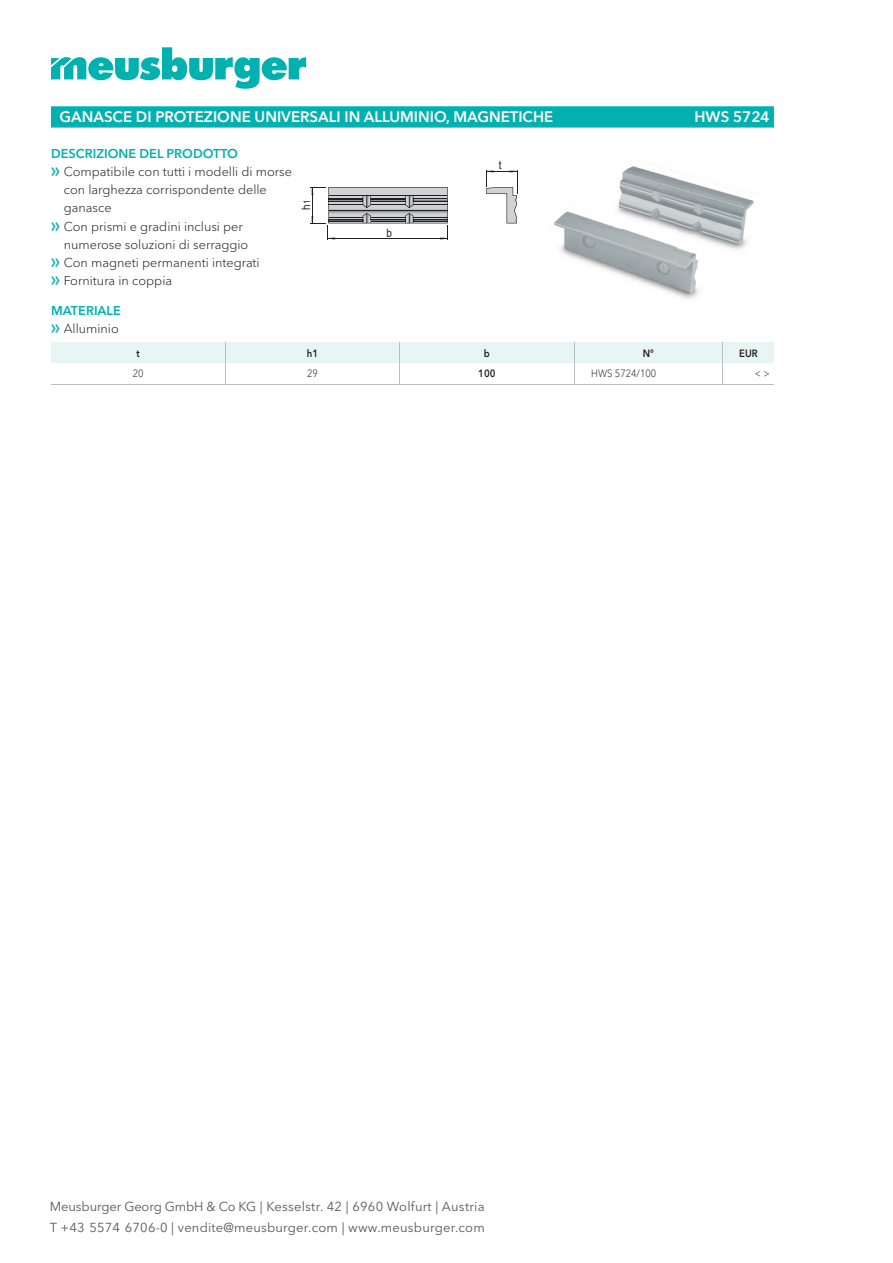
<style>
.page{position:relative;width:893px;height:1263px;background:#fff}
.page>*{position:absolute;margin:0;border:0;box-sizing:border-box;transform-origin:0 0}
.t1{font:600 15px "Avenir Next W1 G";color:#fff}
.t2{font:12.9px/20.7px "Avenir Next W1 G";letter-spacing:.015em;color:#57585a}
.t3{font:300 12.75px "Avenir Next W1 G";color:#231f20}
.t4{font:600 12.75px/18px "Avenir Next W1 G";color:#00b1b0}
.t5{font:11.7px "Arial";color:#231f20;scale:.85 1}
.t6{font:300 10.5px "Avenir Next W1 G";color:#231f20;scale:.9 1}
.t7{font:600 10.5px "Avenir Next W1 G";color:#231f20;scale:.9 1}
.s1{font-family:"Meusburger Sonderzeichen";font-weight:400;color:#00b1b0}
.s2{font-family:"Meusburger Sonderzeichen";font-weight:400}
.s3{font-weight:300;color:#231f20}
.s4{font-size:9.15px}
</style>
<div class="page">
<svg style="left:51px;top:47px;width:255px;height:42px"></svg>
<svg style="left:51px;top:106px;width:723px;height:22px;background:#08b3b2"></svg>
<svg style="left:311px;top:187px;width:137px;height:53px"></svg>
<hr style="left:328px;top:238px;width:119px;height:1px;background:#231f20">
<svg style="left:486px;top:170px;width:32px;height:53px"></svg>
<hr style="left:487px;top:171px;width:30px;height:1px;background:#231f20">
<img style="left:554px;top:166px;width:200px;height:133px">
<svg style="left:51px;top:342px;width:723px;height:42px"></svg>
<hr style="left:51px;top:384px;width:174px;height:1px;background:#bcbdc0">
<hr style="left:225px;top:384px;width:175px;height:1px;background:#bcbdc0">
<hr style="left:400px;top:384px;width:174px;height:1px;background:#bcbdc0">
<hr style="left:574px;top:384px;width:149px;height:1px;background:#bcbdc0">
<hr style="left:723px;top:384px;width:51px;height:1px;background:#bcbdc0">
<p class="t1" style="left:60px;top:108px;width:495px">GANASCE DI PROTEZIONE UNIVERSALI IN ALLUMINIO, MAGNETICHE</p>
<p class="t1" style="left:695px;top:108px;width:77px">HWS 5724</p>
<p class="t4" style="left:51px;top:145px;width:189px">DESCRIZIONE DEL PRODOTTO</p>
<p class="t3" style="left:51px;top:164px;width:242px"><span class="s1">f</span> Compatibile con tutti i modelli di morse</p>
<p class="t3" style="left:64px;top:182px;width:205px">con larghezza corrispondente delle</p>
<p class="t3" style="left:64px;top:200px;width:49px">ganasce</p>
<p class="t3" style="left:51px;top:218px;width:193px"><span class="s1">f</span> Con prismi e gradini inclusi per</p>
<p class="t3" style="left:64px;top:236px;width:186px">numerose soluzioni di serraggio</p>
<p class="t3" style="left:51px;top:254px;width:210px"><span class="s1">f</span> Con magneti permanenti integrati</p>
<p class="t3" style="left:51px;top:272px;width:123px"><span class="s1">f</span> Fornitura in coppia</p>
<p class="t4" style="left:51px;top:302px;width:71px">MATERIALE <span class="s2">f</span> <span class="s3">Alluminio</span></p>
<p class="t5" style="left:499px;top:157px;width:5px">t</p>
<p class="t5" style="left:298px;top:210px;width:13px;rotate:-90deg">h<span class="s4">1</span></p>
<p class="t5" style="left:387px;top:224px;width:8px">b</p>
<p class="t7" style="left:136px;top:346px;width:5px">t</p>
<p class="t7" style="left:307px;top:346px;width:14px">h1</p>
<p class="t7" style="left:484px;top:346px;width:8px">b</p>
<p class="t7" style="left:643px;top:346px;width:14px">N°</p>
<p class="t7" style="left:739px;top:346px;width:22px">EUR</p>
<p class="t6" style="left:133px;top:367px;width:14px">20</p>
<p class="t6" style="left:307px;top:367px;width:14px">29</p>
<p class="t7" style="left:478px;top:367px;width:21px">100</p>
<p class="t6" style="left:591px;top:367px;width:74px">HWS 5724/100</p>
<p class="t6" style="left:755px;top:367px;width:18px">&lt; &gt;</p>
<p class="t2" style="left:50px;top:1196px;width:436px">Meusburger Georg GmbH &amp; Co KG | Kesselstr. 42 | 6960 Wolfurt | Austria<br>T +43 5574 6706-0 | vendite@meusburger.com | www.meusburger.com</p>
</div>
